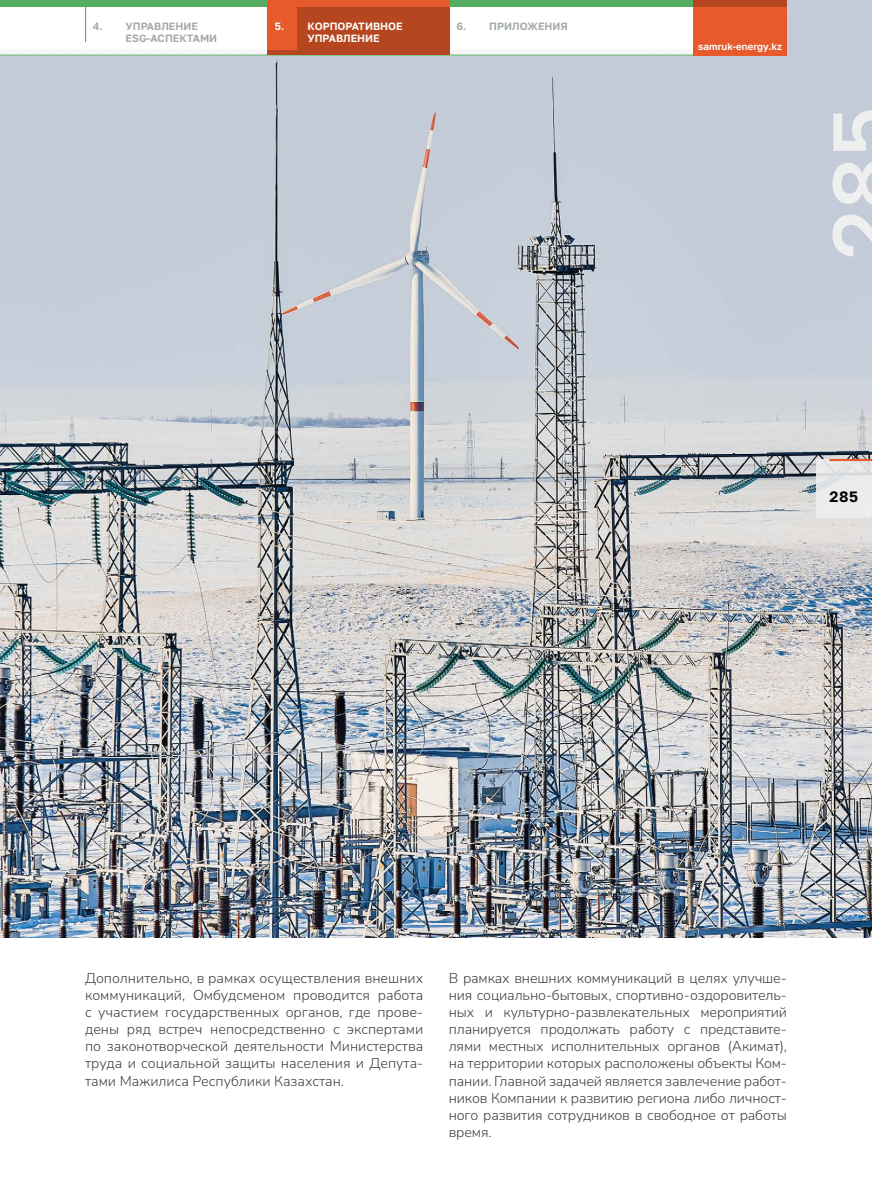
<style>
.page{position:relative;width:872px;height:1191px;background:#fff}
.page>*{position:absolute;margin:0;border:0;box-sizing:border-box;transform-origin:0 0}
.t1{font:500 85.5px "Golos Text";color:#efeff0}
.t2{font:600 15px "Golos Text";color:#000}
.t3{font:300 14.25px/17.1px "Nunito";letter-spacing:-.01em;color:#414042;text-align:justify}
.t4{font:600 10.5px/12px "Golos Text";color:#a3a9aa}
.t5{font:600 10.5px/12px "Golos Text";color:#fff}
.t6{font:600 9.75px "Golos Text";color:#fff}
</style>
<div class="page">
<img style="left:0;top:0;width:872px;height:938px">
<div style="left:0;top:0;width:787px;height:56px;background:#fff"></div>
<div style="left:0;top:0;width:693px;height:6px;background:#54ac5f"></div>
<svg style="left:0;top:50px;width:724px;height:7px"></svg>
<hr style="left:0;top:55px;width:723px;height:1px;background:#54ac5f">
<svg style="left:816px;top:459px;width:56px;height:58px;background:#e8e9ea"></svg>
<hr style="left:829px;top:459px;width:43px;height:2px;background:#e65a2c">
<hr style="left:85px;top:0;width:1px;height:42px;background:#54ac5f">
<div style="left:693px;top:0;width:94px;height:56px;background:#e65a2c"></div>
<div style="left:693px;top:0;width:94px;height:6px;background:#b5461f"></div>
<div style="left:267px;top:0;width:183px;height:55px;background:#b5461f"></div>
<div style="left:267px;top:0;width:183px;height:6px;background:#e65a2c"></div>
<div style="left:267px;top:0;width:30px;height:49px;background:#e65a2c"></div>
<p class="t4" style="left:93px;top:20px;width:11px">4.</p>
<p class="t4" style="left:456px;top:20px;width:113px">6. П риложения</p>
<p class="t5" style="left:307px;top:20px;width:97px">Корпоративное управление</p>
<p class="t4" style="left:126px;top:20px;width:93px">Управление<br>ESG-аспектами</p>
<p class="t5" style="left:275px;top:20px;width:11px">5.</p>
<p class="t6" style="left:698px;top:41px;width:85px">samruk-energy.kz</p>
<h1 class="t1" style="left:811px;top:260px;width:155px;rotate:-90deg">285</h1>
<p class="t2" style="left:829px;top:487px;width:30px">285</p>
<p class="t3" style="left:85px;top:968px;width:340px">Дополнительно, в рамках осуществления внешних коммуникаций, Омбудсменом проводится работа с участием государственных органов, где прове&shy;дены ряд встреч непосредственно с экспертами по законотворческой деятельности Министерства труда и социальной защиты населения и Депута&shy;тами Мажилиса Республики Казахстан.</p>
<p class="t3" style="left:449px;top:968px;width:340px">В рамках внешних коммуникаций в целях улучше&shy;ния социально-бытовых, спортивно-оздоровитель&shy;ных и культурно-развлекательных мероприятий планируется продолжать работу с представите&shy;лями местных исполнительных органов (Акимат), на территории которых расположены объекты Ком&shy;пании. Главной задачей является завлечение работ&shy;ников Компании к развитию региона либо личност&shy;ного развития сотрудников в свободное от работы время.</p>
</div>
